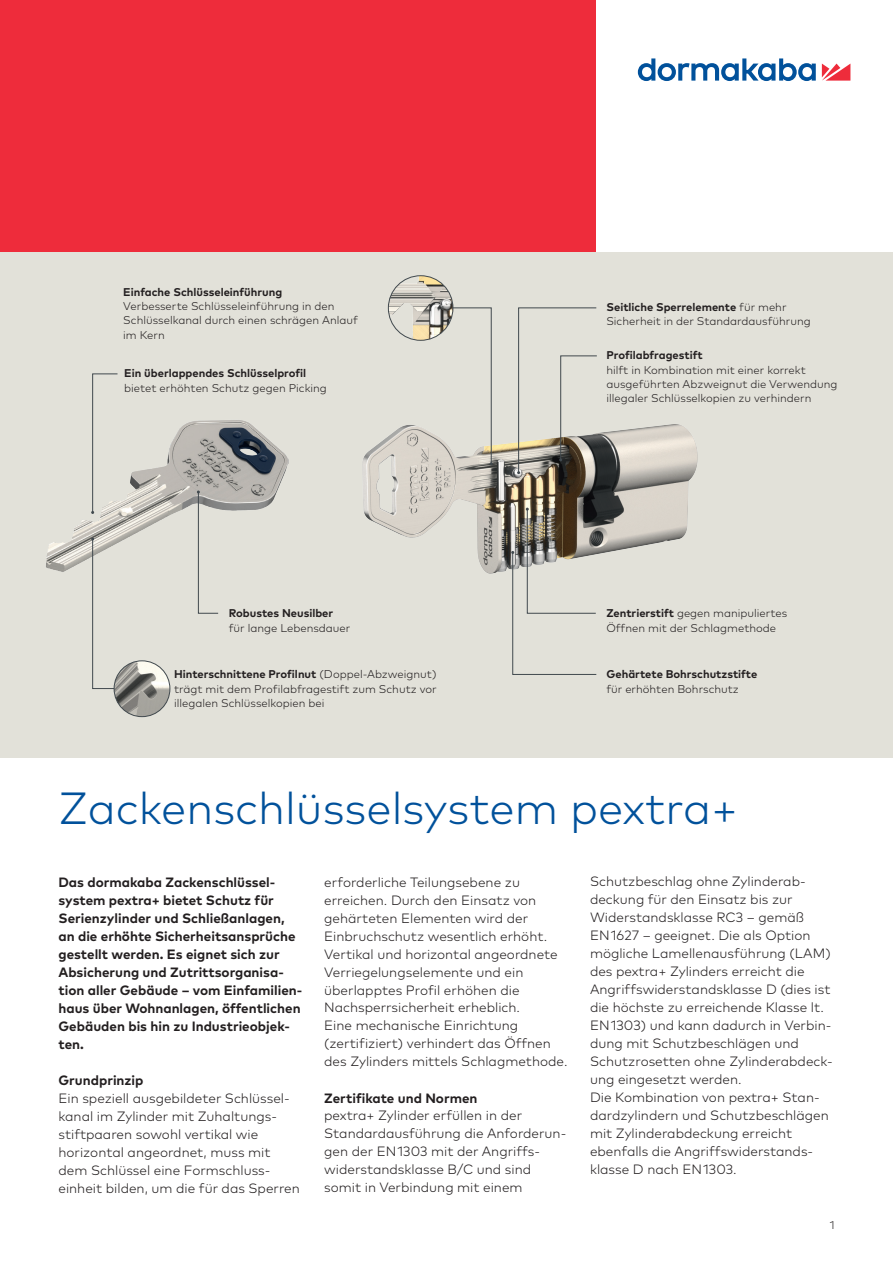
<style>
.page{position:relative;width:893px;height:1263px;background:#fff}
.page>*{position:absolute;margin:0;border:0;box-sizing:border-box;transform-origin:0 0}
.t1{font:300 45px "Mark Pro";color:#01519b}
.t2{font:300 13.5px/18px "Mark Pro";color:#231f20}
.t3{font:700 13.5px/18px "Mark Pro";color:#231f20}
.t4{font:300 11.25px/14.2px "Mark Pro";color:#231f20}
.t5{font:700 11.25px "Mark Pro";color:#231f20}
.s1{font-weight:700}
</style>
<div class="page">
<svg style="left:822px;top:64px;width:28px;height:17px"></svg>
<svg style="left:638px;top:58px;width:178px;height:23px"></svg>
<div style="left:0;top:0;width:595px;height:253px;background:#ee2c3b"></div>
<div style="left:0;top:253px;width:893px;height:505px;background:#e2e1d9"></div>
<img style="left:363px;top:424px;width:335px;height:150px">
<img style="left:46px;top:420px;width:243px;height:152px">
<svg style="left:450px;top:307px;width:43px;height:158px"></svg>
<svg style="left:517px;top:307px;width:81px;height:167px"></svg>
<svg style="left:511px;top:508px;width:86px;height:167px"></svg>
<svg style="left:91px;top:373px;width:27px;height:141px"></svg>
<svg style="left:91px;top:537px;width:26px;height:152px"></svg>
<svg style="left:197px;top:490px;width:22px;height:124px"></svg>
<img style="left:114px;top:661px;width:56px;height:56px;border-radius:28px">
<div style="left:114px;top:661px;width:56px;height:56px;border:1px solid #41494e;border-radius:50%"></div>
<img style="left:388px;top:276px;width:65px;height:64px;border-radius:32px">
<div style="left:388px;top:275px;width:65px;height:65px;border:1px solid #41494e;border-radius:50%"></div>
<p class="t5" style="left:123px;top:283px;width:160px">Einfache Schlüsseleinführung</p>
<p class="t4" style="left:123px;top:298px;width:236px">Verbesserte Schlüsseleinführung in den<br>Schlüsselkanal durch einen schrägen Anlauf im Kern</p>
<p class="t5" style="left:124px;top:365px;width:183px">Ein überlappendes Schlüsselprofil</p>
<p class="t4" style="left:124px;top:380px;width:204px">bietet erhöhten Schutz gegen Picking</p>
<p class="t5" style="left:229px;top:605px;width:106px">Robustes Neusilber</p>
<p class="t4" style="left:229px;top:620px;width:123px">für lange Lebensdauer</p>
<p class="t4" style="left:174px;top:666px;width:264px;text-align:justify"><span class="s1">Hinterschnittene Profilnut</span> (Doppel-Abzweignut) trägt mit dem Profilabfragestift zum Schutz vor illegalen Schlüsselkopien bei</p>
<p class="t4" style="left:606px;top:299px;width:206px"><span class="s1">Seitliche Sperrelemente</span> für mehr<br>Sicherheit in der Standardausführung</p>
<p class="t5" style="left:606px;top:347px;width:98px">Profilabfragestift</p>
<p class="t4" style="left:606px;top:361px;width:233px">hilft in Kombination mit einer korrekt ausgeführten Abzweignut die Verwendung illegaler Schlüsselkopien zu verhindern</p>
<p class="t4" style="left:606px;top:605px;width:183px"><span class="s1">Zentrierstift</span> gegen manipuliertes<br>Öffnen mit der Schlagmethode</p>
<p class="t5" style="left:606px;top:666px;width:152px">Gehärtete Bohrschutzstifte</p>
<p class="t4" style="left:606px;top:680px;width:134px">für erhöhten Bohrschutz</p>
<h1 class="t1" style="left:58px;top:774px;width:681px">Zackenschlüsselsystem pextra+</h1>
<p class="t3" style="left:58px;top:872px;width:245px">Das dormakaba Zackenschlüssel&shy;system pextra+ bietet Schutz für Serienzylinder und Schließanlagen, an die erhöhte Sicherheitsansprüche gestellt werden. Es eignet sich zur Absicherung und Zutrittsorganisa&shy;tion aller Gebäude – vom Einfamilien&shy;haus über Wohnanlagen, öffentlichen Gebäuden bis hin zu Industrieobjek&shy;ten.</p>
<p class="t3" style="left:58px;top:1070px;width:87px">Grundprinzip</p>
<p class="t2" style="left:58px;top:1088px;width:243px">Ein speziell ausgebildeter Schlüssel&shy;kanal im Zylinder mit Zuhaltungs&shy;stiftpaaren sowohl vertikal wie horizontal angeordnet, muss mit dem Schlüssel eine Formschluss&shy;einheit bilden, um die für das Sperren</p>
<p class="t2" style="left:324px;top:872px;width:245px">erforderliche Teilungsebene zu erreichen. Durch den Einsatz von gehärteten Elementen wird der Einbruchschutz wesentlich erhöht.<br>Vertikal und horizontal angeordnete Verriegelungselemente und ein überlapptes Profil erhöhen die Nachsperrsicherheit erheblich.<br>Eine mechanische Einrichtung (zertifiziert) verhindert das Öffnen des Zylinders mittels Schlagmethode.</p>
<p class="t3" style="left:324px;top:1087px;width:155px">Zertifikate und Normen</p>
<p class="t2" style="left:324px;top:1106px;width:244px">pextra+ Zylinder erfüllen in der<br>Standardausführung die Anforderun&shy;gen der EN 1303 mit der Angriffs&shy;widerstandsklasse B/C und sind somit in Verbindung mit einem</p>
<p class="t2" style="left:590px;top:872px;width:244px">Schutzbeschlag ohne Zylinderab&shy;deckung für den Einsatz bis zur Widerstandsklasse RC3 – gemäß<br>EN 1627 – geeignet. Die als Option mögliche Lamellenausführung (LAM) des pextra+ Zylinders erreicht die Angriffswiderstandsklasse D (dies ist die höchste zu erreichende Klasse lt.<br>EN 1303) und kann dadurch in Verbin&shy;dung mit Schutzbeschlägen und Schutzrosetten ohne Zylinderabdeck&shy;ung eingesetzt werden.<br>Die Kombination von pextra+ Stan&shy;dardzylindern und Schutzbeschlägen mit Zylinderabdeckung erreicht ebenfalls die Angriffswiderstands&shy;klasse D nach EN 1303.</p>
<p class="t4" style="left:830px;top:1216px;width:6px">1</p>
</div>
